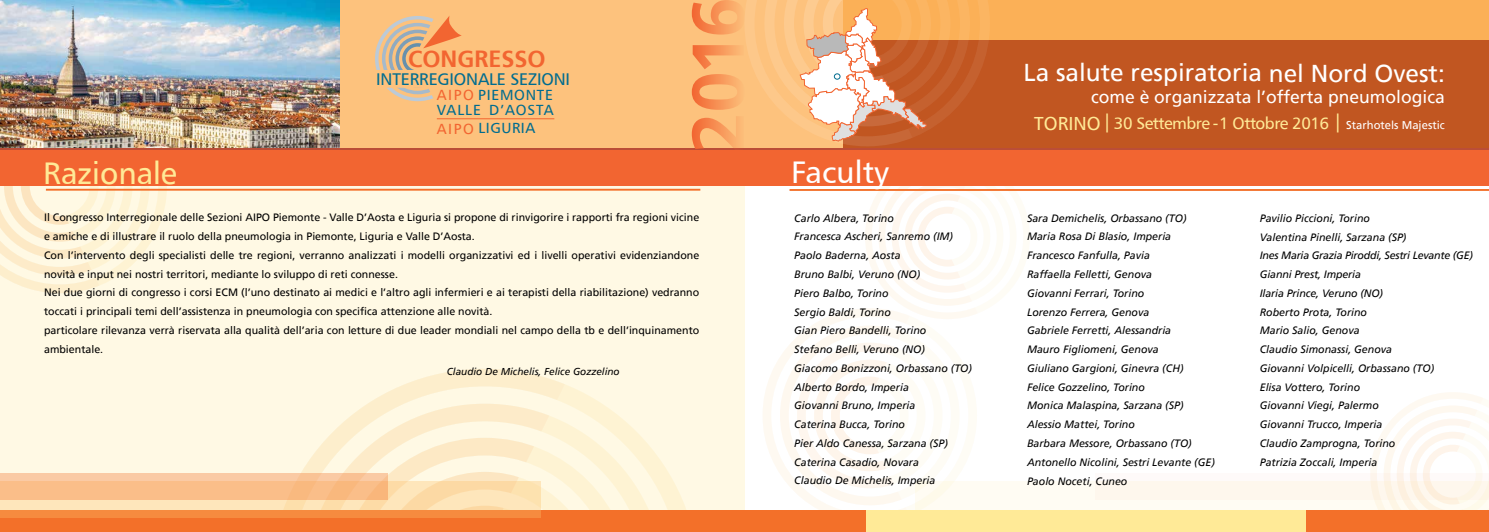
<style>
.page{position:relative;width:1489px;height:532px;background:#fff}
.page>*{position:absolute;margin:0;border:0;box-sizing:border-box;transform-origin:0 0}
.t1{font:31.25px "Frutiger";color:#ffea97}
.t2{font:31.25px "Frutiger";color:#fff}
.t3{font:24.38px "Frutiger";color:#fff}
.t4{font:700 23.38px "Frutiger LT Std";color:#f26531}
.t5{font:17.5px "Frutiger";color:#fff}
.t6{font:17px "Frutiger";letter-spacing:-.01em;color:#006c8f}
.t7{font:16.75px "Frutiger";letter-spacing:-.03em;color:#ffea97}
.t8{font:14.75px/15.8px "Frutiger";letter-spacing:.05em;color:#006c8f}
.t9{font:italic 10.62px/18.8px "Frutiger";color:#000}
.t10{font:10.62px/18.8px "Frutiger";color:#000}
.t11{font:italic 10px "Frutiger";color:#000}
.s1{color:#f26531}
.s2{font-size:19px}
.s3{font-size:11.25px;color:#fff}
</style>
<div class="page">
<div style="left:0;top:149px;width:744px;height:382px;background:#fff9e4"></div>
<svg style="left:149px;top:185px;width:18px;height:59px"></svg>
<svg style="left:0;top:185px;width:149px;height:108px"></svg>
<div style="left:4px;top:130px;width:111px;height:111px;border:9px solid #fcb515;border-radius:50%"></div>
<div style="left:21px;top:147px;width:78px;height:78px;border:9px solid #fcb515;border-radius:50%"></div>
<svg style="left:301px;top:369px;width:385px;height:141px"></svg>
<svg style="left:305px;top:403px;width:359px;height:107px"></svg>
<svg style="left:339px;top:437px;width:291px;height:73px"></svg>
<div style="left:891px;top:180px;width:112px;height:112px;border:7px solid #fcb515;border-radius:50%"></div>
<div style="left:904px;top:194px;width:86px;height:85px;border:7px solid #fcb515;border-radius:50%"></div>
<svg style="left:1371px;top:392px;width:112px;height:81px"></svg>
<div style="left:1422px;top:444px;width:60px;height:60px;border:7px solid #fcb515;border-radius:50%"></div>
<svg style="left:772px;top:319px;width:136px;height:191px"></svg>
<svg style="left:780px;top:325px;width:128px;height:180px"></svg>
<div style="left:762px;top:308px;width:215px;height:214px;border:9px solid #fcb515;border-radius:50%"></div>
<div style="left:780px;top:325px;width:179px;height:180px;border:9px solid #fcb515;border-radius:50%"></div>
<div style="left:797px;top:342px;width:145px;height:146px;border:9px solid #fcb515;border-radius:50%"></div>
<div style="left:814px;top:359px;width:111px;height:112px;border:9px solid #fcb515;border-radius:50%"></div>
<div style="left:830px;top:376px;width:78px;height:78px;border:9px solid #fcb515;border-radius:50%"></div>
<div style="left:915px;top:481px;width:573px;height:43px;background:#fffcf3"></div>
<div style="left:1095px;top:473px;width:393px;height:26px;background:#fef7ed"></div>
<div style="left:1081px;top:510px;width:407px;height:21px;background:#f37029"></div>
<div style="left:745px;top:510px;width:561px;height:21px;background:#ffea97"></div>
<div style="left:0;top:510px;width:865px;height:21px;background:#f37029"></div>
<svg style="left:0;top:481px;width:540px;height:36px;background:#fbc68f"></svg>
<svg style="left:0;top:473px;width:387px;height:26px;background:#f9c08f"></svg>
<img style="left:0;top:0;width:340px;height:148px">
<div style="left:340px;top:0;width:1148px;height:149px;background:#fdc27d"></div>
<div style="left:843px;top:0;width:645px;height:148px;background:#c15621"></div>
<div style="left:843px;top:0;width:645px;height:40px;background:#fbb057"></div>
<hr style="left:0;top:148px;width:1488px;height:4px;background:#bb4d37">
<svg style="left:981px;top:0;width:8px;height:68px"></svg>
<svg style="left:691px;top:0;width:290px;height:319px"></svg>
<svg style="left:375px;top:16px;width:87px;height:86px"></svg>
<hr style="left:437px;top:118px;width:117px;height:1px;background:#f26531">
<div style="left:0;top:150px;width:1488px;height:35px;background:#f26531"></div>
<hr style="left:789px;top:189px;width:699px;height:2px;background:#f37029">
<hr style="left:46px;top:189px;width:654px;height:1px;background:#f37029">
<h3 class="t4" style="left:408px;top:45px;width:139px">CONGRESSO</h3>
<h3 class="t6" style="left:376px;top:68px;width:195px">INTERREGIONALE SEZIONI</h3>
<h3 class="t8" style="left:437px;top:86px;width:118px"><span class="s1">AIPO</span> PIEMONTE<br>VALLE D’AOSTA</h3>
<h3 class="t8" style="left:437px;top:120px;width:100px"><span class="s1">AIPO</span> LIGURIA</h3>
<h1 class="t1" style="left:43px;top:153px;width:135px">Razionale</h1>
<h1 class="t2" style="left:791px;top:152px;width:99px">Faculty</h1>
<h2 class="t3" style="left:1023px;top:58px;width:423px">La salute respiratoria nel Nord Ovest:</h2>
<h3 class="t5" style="left:1090px;top:87px;width:355px">come è organizzata l’offerta pneumologica</h3>
<h3 class="t7" style="left:1034px;top:113px;width:412px"><span class="s2">TORINO |</span> 30 Settembre - 1 Ottobre 2016 <span class="s2">|</span> <span class="s3">Starhotels Majestic</span></h3>
<p class="t10" style="left:44px;top:208px;width:656px">Il Congresso Interregionale delle Sezioni AIPO Piemonte - Valle D’Aosta e Liguria si propone di rinvigorire i rapporti fra regioni vicine e amiche e di illustrare il ruolo della pneumologia in Piemonte, Liguria e Valle D’Aosta.<br>Con l’intervento degli specialisti delle tre regioni, verranno analizzati i modelli organizzativi ed i livelli operativi evidenziandone novità e input nei nostri territori, mediante lo sviluppo di reti connesse.<br>Nei due giorni di congresso i corsi ECM (l’uno destinato ai medici e l’altro agli infermieri e ai terapisti della riabilitazione) vedranno toccati i principali temi dell’assistenza in pneumologia con specifica attenzione alle novità.<br>particolare rilevanza verrà riservata alla qualità dell’aria con letture di due leader mondiali nel campo della tb e dell’inquinamento ambientale.</p>
<p class="t11" style="left:447px;top:366px;width:174px">Claudio De Michelis, Felice Gozzelino</p>
<p class="t9" style="left:794px;top:208px;width:179px">Carlo Albera, Torino<br>Francesca Ascheri, Sanremo (IM)<br>Paolo Baderna, Aosta<br>Bruno Balbi, Veruno (NO)<br>Piero Balbo, Torino<br>Sergio Baldi, Torino<br>Gian Piero Bandelli, Torino<br>Stefano Belli, Veruno (NO)<br>Giacomo Bonizzoni, Orbassano (TO)<br>Alberto Bordo, Imperia<br>Giovanni Bruno, Imperia<br>Caterina Bucca, Torino<br>Pier Aldo Canessa, Sarzana (SP)<br>Caterina Casadio, Novara<br>Claudio De Michelis, Imperia</p>
<p class="t9" style="left:1026px;top:209px;width:189px">Sara Demichelis, Orbassano (TO)<br>Maria Rosa Di Blasio, Imperia<br>Francesco Fanfulla, Pavia<br>Raffaella Felletti, Genova<br>Giovanni Ferrari, Torino<br>Lorenzo Ferrera, Genova<br>Gabriele Ferretti, Alessandria<br>Mauro Figliomeni, Genova<br>Giuliano Gargioni, Ginevra (CH)<br>Felice Gozzelino, Torino<br>Monica Malaspina, Sarzana (SP)<br>Alessio Mattei, Torino<br>Barbara Messore, Orbassano (TO)<br>Antonello Nicolini, Sestri Levante (GE)<br>Paolo Noceti, Cuneo</p>
<p class="t9" style="left:1259px;top:209px;width:215px">Pavilio Piccioni, Torino<br>Valentina Pinelli, Sarzana (SP)<br>Ines Maria Grazia Piroddi, Sestri Levante (GE)<br>Gianni Prest, Imperia<br>Ilaria Prince, Veruno (NO)<br>Roberto Prota, Torino<br>Mario Salio, Genova<br>Claudio Simonassi, Genova<br>Giovanni Volpicelli, Orbassano (TO)<br>Elisa Vottero, Torino<br>Giovanni Viegi, Palermo<br>Giovanni Trucco, Imperia<br>Claudio Zamprogna, Torino<br>Patrizia Zoccali, Imperia</p>
</div>
